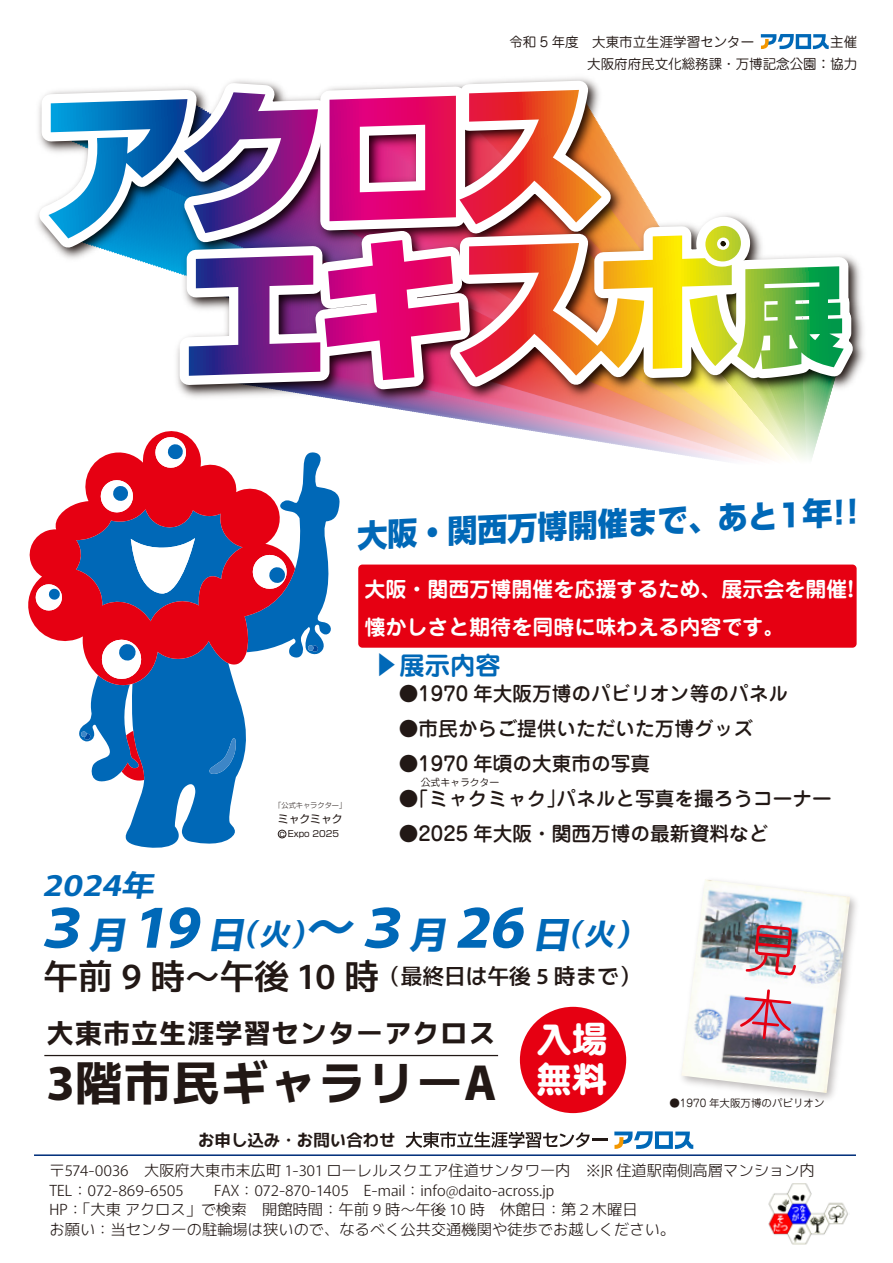
<style>
.page{position:relative;width:893px;height:1263px;background:#fff}
.page>*{position:absolute;margin:0;border:0;box-sizing:border-box;transform-origin:0 0}
.t1{font:italic 700 57.3px "Murecho";color:#0068b7}
.t2{font:700 47.25px "Murecho";letter-spacing:.03em;color:#221815}
.t3{font:35.7px/40.3px "DF Maru Gothic SB MP RKSJ H";color:#fff}
.t4{font:800 31.65px "Shin Go Pro";color:#0068b7;scale:.95 1}
.t5{font:italic 600 30px "Murecho";color:#0068b7;scale:1.11 1}
.t6{font:700 26.85px "Murecho";letter-spacing:.045em;color:#221815}
.t7{font:700 25.35px "Jun 501 Pro";color:#0068b7}
.t8{font:500 21.6px "Murecho";color:#221815}
.t9{font:700 21px/38px "Jun 501 Pro";color:#fff}
.t10{font:500 19.65px "Jun 34 Pro";color:#221815}
.t11{font:600 16.5px "Murecho";color:#221815}
.t12{font:300 15.3px/19.8px "Murecho";color:#221815}
.t13{font:13.5px "Jun 201 Pro";color:#221815}
.t14{font:10.8px "Shin Go Pro";color:#221815}
.t15{font:10.5px "Jun 201 Pro";color:#221815}
.t16{font:9.9px "Jun 201 Pro";color:#221815}
.t17{font:8.7px "Shin Go Pro";color:#221815}
.t18{font:300 7.2px "Shin Go Pro";color:#221815}
.s1{font-size:36.6px}
.s2{font-size:29.85px}
.s3{font-size:48px}
.s4{font-size:34.65px}
</style>
<div class="page">
<img style="left:768px;top:1183px;width:80px;height:62px">
<hr style="left:34px;top:1154px;width:822px;height:2px;background:#002f7b">
<svg style="left:761px;top:34px;width:68px;height:15px"></svg>
<svg style="left:406px;top:1131px;width:288px;height:18px"></svg>
<div style="left:520px;top:1007px;width:106px;height:106px;background:#e60012;border-radius:50%"></div>
<hr style="left:44px;top:1055px;width:454px;height:1px;background:#221815">
<img style="left:770px;top:896px;width:87px;height:204px">
<img style="left:681px;top:879px;width:169px;height:214px">
<img style="left:28px;top:77px;width:837px;height:771px">
<div style="left:278px;top:830px;width:8px;height:8px;border:1px solid #221815;border-radius:50%"></div>
<img style="left:739px;top:923px;width:60px;height:118px">
<p class="t13" style="left:509px;top:31px;width:246px">令和 5 年度　大東市立生涯学習センター</p>
<p class="t13" style="left:830px;top:31px;width:28px">主催</p>
<p class="t13" style="left:587px;top:53px;width:272px">大阪府府民文化総務課・万博記念公園：協力</p>
<h3 class="t4" style="left:356px;top:512px;width:530px;rotate:-3deg">大阪・関西万博開催まで、あと1年!!</h3>
<h3 class="t5" style="left:42px;top:868px;width:107px">2024年</h3>
<p class="t18" style="left:274px;top:799px;width:73px">「公式キャラクター」</p>
<p class="t14" style="left:278px;top:810px;width:66px">ミャクミャク</p>
<p class="t17" style="left:279px;top:827px;width:61px">c Expo 2025</p>
<h3 class="t9" style="left:364px;top:568px;width:491px">大阪・関西万博開催を応援するため、展示会を開催!懐かしさと期待を同時に味わえる内容です。</h3>
<h3 class="t7" style="left:406px;top:652px;width:27px;rotate:90deg">▲</h3>
<h3 class="t7" style="left:400px;top:645px;width:103px">展示内容</h3>
<p class="t10" style="left:399px;top:677px;width:391px">●1970 年大阪万博のパビリオン等のパネル</p>
<p class="t10" style="left:399px;top:713px;width:356px">●市民からご提供いただいた万博グッズ</p>
<p class="t10" style="left:399px;top:748px;width:253px">●1970 年頃の大東市の写真</p>
<p class="t10" style="left:399px;top:783px;width:435px">●「ミャクミャク」パネルと写真を撮ろうコーナー</p>
<p class="t10" style="left:399px;top:818px;width:371px">●2025 年大阪・関西万博の最新資料など</p>
<p class="t16" style="left:421px;top:774px;width:90px">公式キャラクター　</p>
<h1 class="t1" style="left:31px;top:895px;width:620px">３<span class="s1">月</span> 19 <span class="s1">日</span><span class="s2">（火）</span><span class="s3">〜</span>３<span class="s1">月</span> 26 <span class="s1">日</span><span class="s2">（火）</span></h1>
<h3 class="t8" style="left:43px;top:964px;width:598px"><span class="s4">午前 9 時～午後 10 時</span>（最終日は午後 5 時まで）</h3>
<h3 class="t3" style="left:536px;top:1019px;width:73px">入場無料</h3>
<h3 class="t6" style="left:47px;top:1019px;width:450px">大東市立生涯学習センターアクロス</h3>
<h2 class="t2" style="left:47px;top:1056px;width:450px">3階市民ギャラリーA</h2>
<p class="t11" style="left:198px;top:1131px;width:199px">お申し込み・お問い合わせ</p>
<p class="t15" style="left:669px;top:1095px;width:157px">●1970 年大阪万博のパビリオン</p>
<p class="t12" style="left:50px;top:1160px;width:767px">〒574-0036　大阪府大東市末広町 1-301 ローレルスクエア住道サンタワー内　※JR 住道駅南側高層マンション内TEL：072-869-6505　　FAX：072-870-1405　E-mail：info@daito-across.jp<br>HP：「大東 アクロス」で検索　開館時間：午前 9 時〜午後 10 時　休館日：第２木曜日<br>お願い：当センターの駐輪場は狭いので、なるべく公共交通機関や徒歩でお越しください。</p>
</div>
